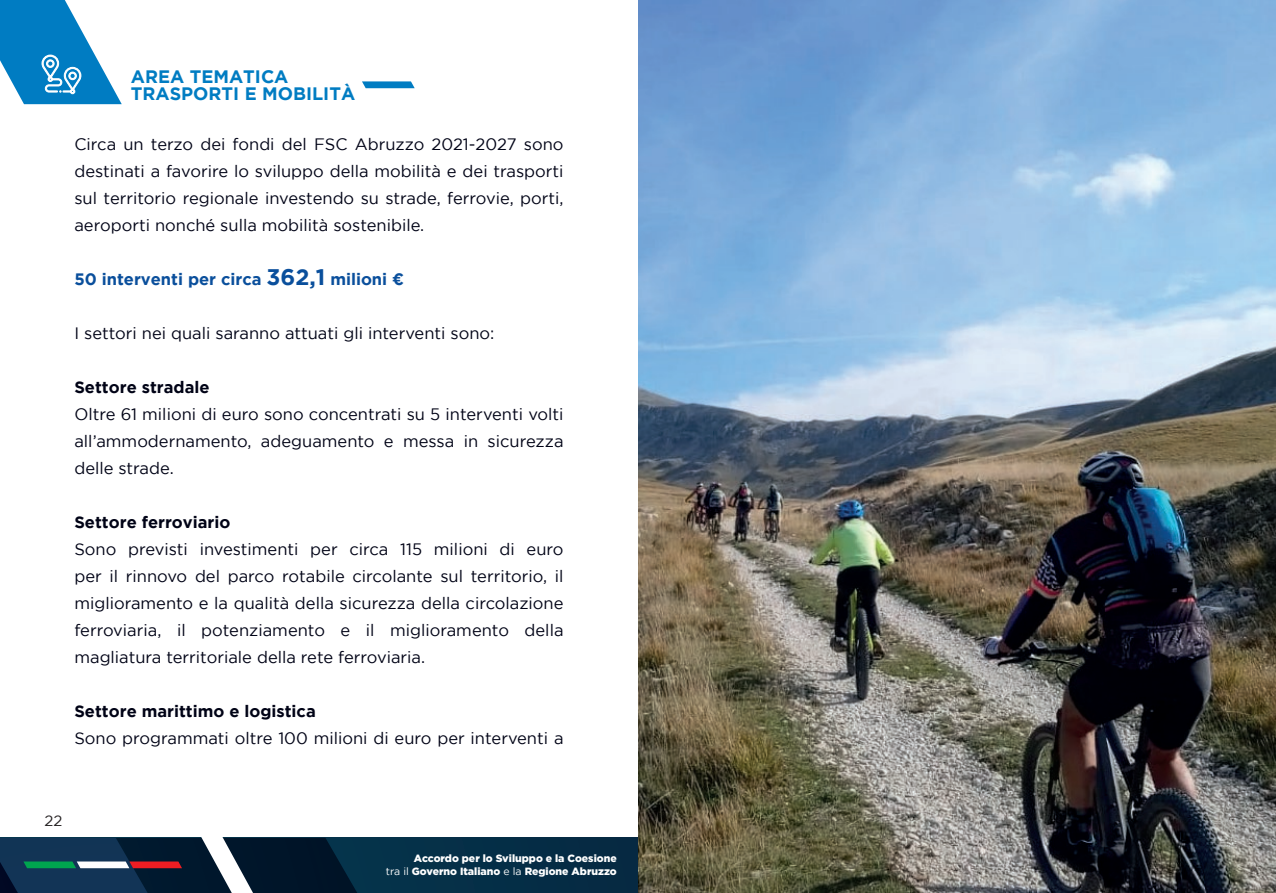
<style>
.page{position:relative;width:1276px;height:893px;background:#fff}
.page>*{position:absolute;margin:0;border:0;box-sizing:border-box;transform-origin:0 0}
.t1{font:700 18px "Gotham";color:#007cc2}
.t2{font:16.5px/27px "Gotham";color:#000316;text-align:justify}
.t3{font:700 16.5px "Gotham";color:#000316}
.t4{font:700 16.5px "Gotham";color:#0a4f9c}
.t5{font:15px "Gotham";color:#231f20}
.t6{font:900 10.5px/12.6px "Gotham";color:#fff;text-align:right}
.s1{font-size:22.5px}
.s2{font-weight:400}
</style>
<div class="page">
<div style="left:0;top:838px;width:638px;height:55px;background:#052e46"></div>
<svg style="left:0;top:837px;width:369px;height:56px"></svg>
<img style="left:638px;top:0;width:638px;height:893px">
<svg style="left:362px;top:81px;width:53px;height:7px"></svg>
<svg style="left:0;top:0;width:122px;height:104px"></svg>
<p class="t1" style="left:131px;top:66px;width:159px">AREA TEMATICA</p>
<p class="t1" style="left:131px;top:83px;width:226px">TRASPORTI E MOBILITÀ</p>
<p class="t2" style="left:74px;top:131px;width:490px">Circa un terzo dei fondi del FSC Abruzzo 2021-2027 sono destinati a favorire lo sviluppo della mobilità e dei trasporti sul territorio regionale investendo su strade, ferrovie, porti, aeroporti nonché sulla mobilità sostenibile.</p>
<p class="t4" style="left:74px;top:270px;width:331px">50 interventi per circa <span class="s1">362,1</span> milioni ¤</p>
<p class="t2" style="left:74px;top:320px;width:421px">I settori nei quali saranno attuati gli interventi sono:</p>
<p class="t3" style="left:74px;top:378px;width:137px">Settore stradale</p>
<p class="t2" style="left:74px;top:401px;width:490px">Oltre 61 milioni di euro sono concentrati su 5 interventi volti all’ammodernamento, adeguamento e messa in sicurezza delle strade.</p>
<p class="t3" style="left:74px;top:513px;width:157px">Settore ferroviario</p>
<p class="t2" style="left:74px;top:536px;width:491px">Sono previsti investimenti per circa 115 milioni di euro per il rinnovo del parco rotabile circolante sul territorio, il miglioramento e la qualità della sicurezza della circolazione ferroviaria, il potenziamento e il miglioramento della magliatura territoriale della rete ferroviaria.</p>
<p class="t3" style="left:74px;top:702px;width:243px">Settore marittimo e logistica</p>
<p class="t2" style="left:74px;top:725px;width:490px">Sono programmati oltre 100 milioni di euro per interventi a</p>
<p class="t5" style="left:44px;top:812px;width:19px">22</p>
<p class="t6" style="left:386px;top:852px;width:232px">Accordo per lo Sviluppo e la Coesione<br><span class="s2">tra il</span> Governo Italiano <span class="s2">e la</span> Regione Abruzzo</p>
</div>
